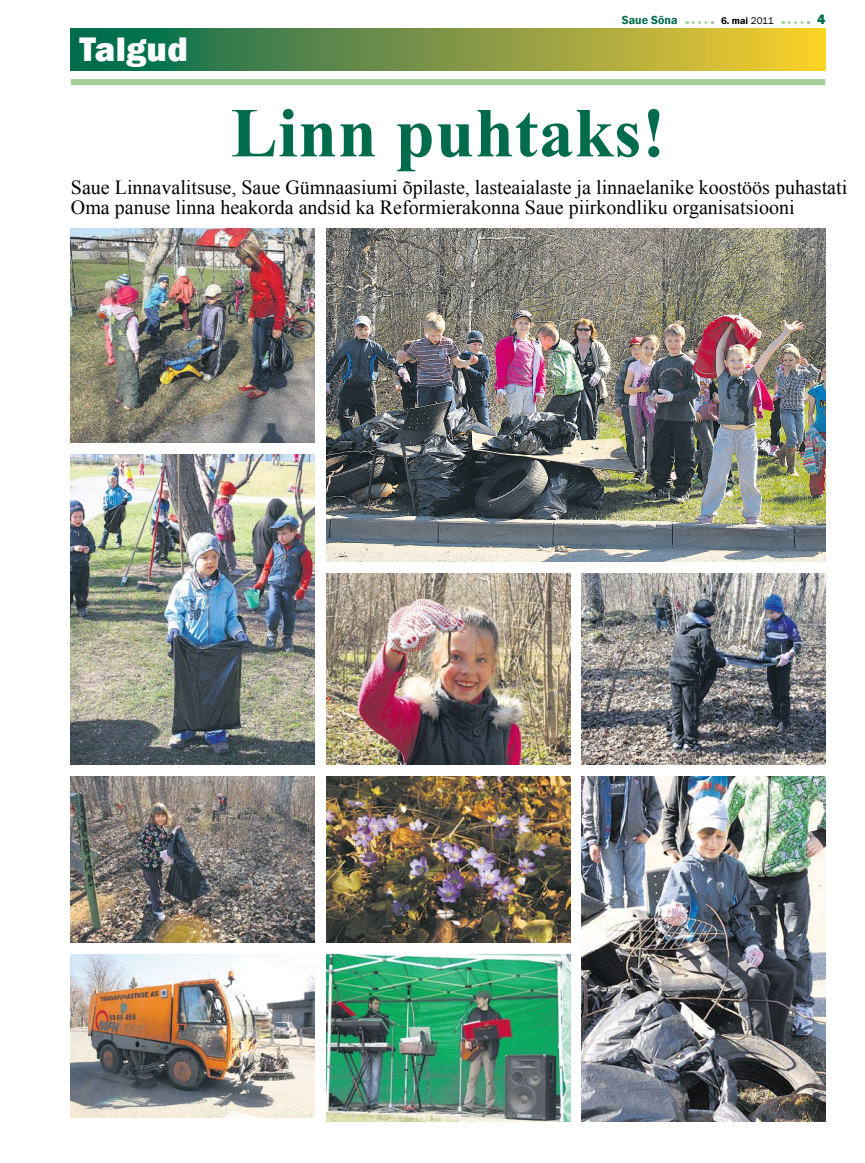
<style>
.page{position:relative;width:865px;height:1163px;background:#fff}
.page>*{position:absolute;margin:0;border:0;box-sizing:border-box;transform-origin:0 0}
.t1{font:700 70px "Times New Roman";letter-spacing:.01em;color:#006c4d}
.t2{font:800 35px "Franklin Gothic";color:#fff}
.t3{font:20px/20px "Times New Roman";color:#000}
.t4{font:800 14px "Franklin Gothic";color:#006c4d}
.t5{font:600 12px "Franklin Gothic";color:#006c4d}
.t6{font:600 10px "Franklin Gothic";color:#000}
.s1{font-weight:400}
</style>
<div class="page">
<svg style="left:693px;top:21px;width:20px;height:3px"></svg>
<svg style="left:789px;top:21px;width:20px;height:3px"></svg>
<svg style="left:71px;top:28px;width:754px;height:43px;background:#7b9843"></svg>
<div style="left:71px;top:79px;width:754px;height:6px;background:#a4ce99"></div>
<img style="left:326px;top:228px;width:499px;height:333px">
<img style="left:71px;top:228px;width:244px;height:214px">
<img style="left:581px;top:573px;width:244px;height:191px">
<img style="left:326px;top:573px;width:244px;height:191px">
<img style="left:71px;top:454px;width:244px;height:310px">
<img style="left:326px;top:954px;width:244px;height:167px">
<img style="left:71px;top:776px;width:244px;height:166px">
<img style="left:581px;top:776px;width:244px;height:345px">
<img style="left:71px;top:954px;width:244px;height:163px">
<img style="left:326px;top:776px;width:244px;height:166px">
<h2 class="t2" style="left:79px;top:27px;width:110px">Talgud</h2>
<p class="t5" style="left:621px;top:13px;width:57px">Saue Sõna</p>
<p class="t6" style="left:721px;top:14px;width:54px">6. mai <span class="s1">2011</span></p>
<p class="t4" style="left:817px;top:10px;width:10px">4</p>
<h1 class="t1" style="left:231px;top:84px;width:436px">Linn puhtaks!</h1>
<p class="t3" style="left:71px;top:177px;width:778px">Saue Linnavalitsuse, Saue Gümnaasiumi õpilaste, lasteaialaste ja linnaelanike koostöös puhastati<br>Oma panuse linna heakorda andsid ka Reformierakonna Saue piirkondliku organisatsiooni</p>
</div>
